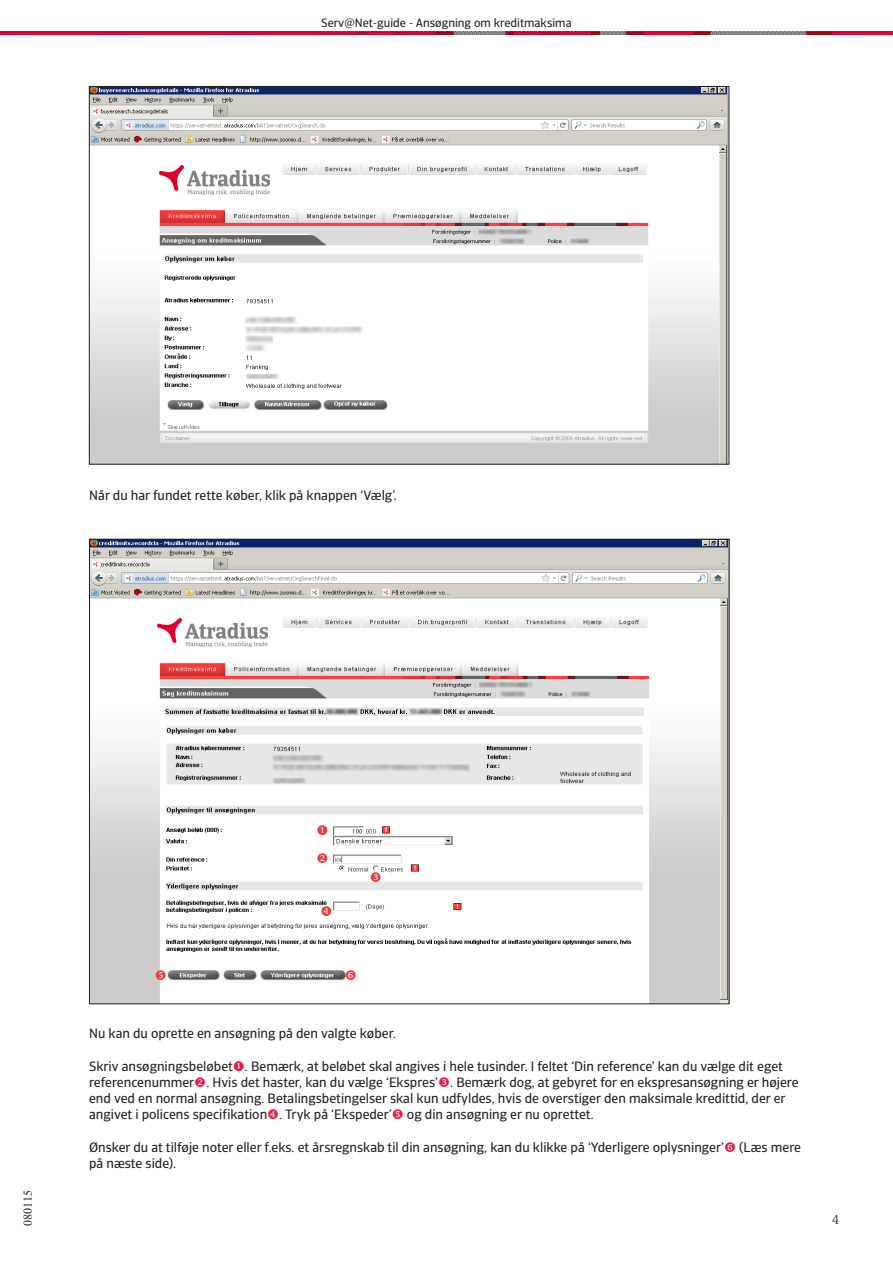
<style>
.page{position:relative;width:893px;height:1263px;background:#fff}
.page>*{position:absolute;margin:0;border:0;box-sizing:border-box;transform-origin:0 0}
.Brødtekst{font:13.5px/16.2px "Catalana Sans";color:#231f20}
.t1{font:13.5px "Foundry Form Serif";color:#231f20}
.t2{font:12px "Catalana Sans";color:#231f20}
.t3{font:12px "Times New Roman";color:#231f20}
.s1{color:#ed1845}
</style>
<div class="page">
<img style="left:0;top:32px;width:893px;height:2px">
<img style="left:91px;top:88px;width:636px;height:374px">
<img style="left:91px;top:541px;width:636px;height:461px">
<img style="left:160px;top:166px;width:109px;height:29px">
<img style="left:158px;top:618px;width:109px;height:29px">
<svg style="left:317px;top:825px;width:10px;height:10px"></svg>
<svg style="left:371px;top:872px;width:10px;height:10px"></svg>
<svg style="left:322px;top:906px;width:9px;height:10px"></svg>
<svg style="left:156px;top:970px;width:10px;height:10px"></svg>
<svg style="left:346px;top:970px;width:10px;height:10px"></svg>
<svg style="left:317px;top:853px;width:10px;height:10px"></svg>
<p class="t2" style="left:321px;top:16px;width:252px">Serv@Net-guide - Ansøgning om kreditmaksima</p>
<p class="Brødtekst" style="left:89px;top:488px;width:309px">Når du har fundet rette køber, klik på knappen ‘Vælg’.</p>
<p class="t3" style="left:20px;top:1226px;width:37px;rotate:-90deg">080115</p>
<p class="Brødtekst" style="left:89px;top:1025px;width:308px">Nu kan du oprette en ansøgning på den valgte køber.</p>
<p class="Brødtekst" style="left:89px;top:1058px;width:711px">Skriv ansøgningsbeløbet . Bemærk, at beløbet skal angives i hele tusinder. I feltet ‘Din reference’ kan du vælge dit eget referencenummer<span class="s1">❖</span>. Hvis det haster, kan du vælge ‘Ekspres’ . Bemærk dog, at gebyret for en ekspresansøgning er højere end ved en normal ansøgning. Betalingsbetingelser skal kun udfyldes, hvis de overstiger den maksimale kredittid, der er angivet i policens specifikation . Tryk på ‘Ekspeder’ og din ansøgning er nu oprettet.</p>
<p class="Brødtekst" style="left:89px;top:1139px;width:713px">Ønsker du at tilføje noter eller f.eks. et årsregnskab til din ansøgning, kan du klikke på ‘Yderligere oplysninger’ (Læs mere på næste side).</p>
<p class="t1" style="left:832px;top:1212px;width:8px">4</p>
</div>
